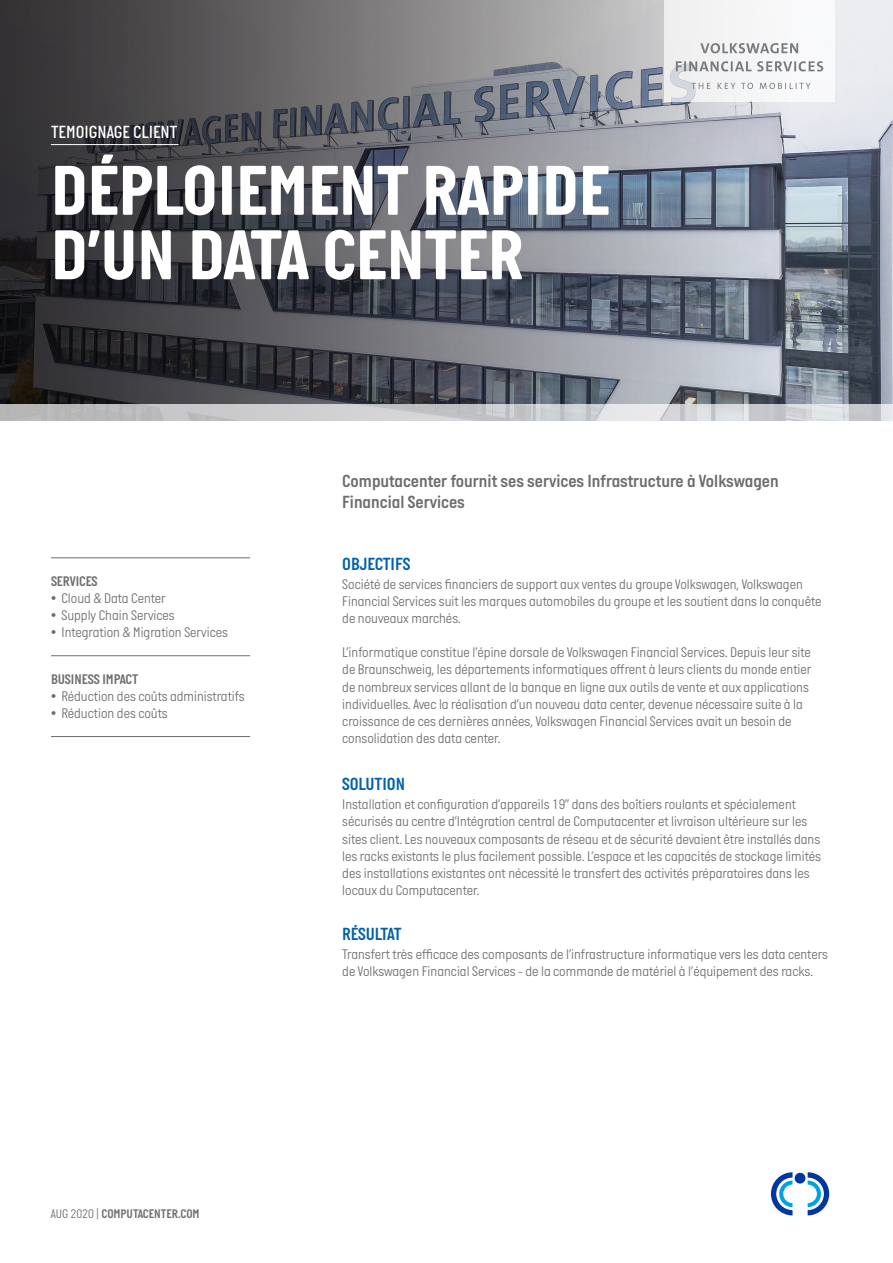
<style>
.page{position:relative;width:893px;height:1263px;background:#fff}
.page>*{position:absolute;margin:0;border:0;box-sizing:border-box;transform-origin:0 0}
.t1{font:700 72px/64.5px "Italian Plate No One";color:#fff}
.Subtitle{font:18px/21.6px "Italian Plate No One D Bd";color:#6c6d70}
.t2{font:18px "Italian Plate No One D Bd";color:#0161aa}
.t3{font:500 18px "Italian Plate No One";color:#fff}
.Body{font:300 14.25px/17.1px "Italian Plate No One";color:#6c6d70}
.t4{font:14.25px "Italian Plate No One D Bd";color:#6c6d70}
.t5{font:12.75px "Italian Plate No One D Bd";color:#6c6d70}
.s1{font-family:"Italian Plate No One";font-weight:300}
</style>
<div class="page">
<img style="left:835px;top:0;width:58px;height:404px">
<svg style="left:771px;top:1172px;width:21px;height:43px"></svg>
<svg style="left:808px;top:1172px;width:21px;height:43px"></svg>
<div style="left:795px;top:1173px;width:10px;height:10px;background:#0036a0;border-radius:50%"></div>
<hr style="left:51px;top:655px;width:199px;height:1px;background:#6c6d70">
<hr style="left:51px;top:736px;width:199px;height:1px;background:#6c6d70">
<hr style="left:51px;top:557px;width:199px;height:1px;background:#6c6d70">
<svg style="left:0;top:0;width:835px;height:404px;background:#63666d"></svg>
<div style="left:664px;top:0;width:171px;height:102px;background:#f5f5f6"></div>
<hr style="left:51px;top:144px;width:128px;height:1px;background:#fff">
<svg style="left:0;top:404px;width:893px;height:17px;background:#cbccce"></svg>
<svg style="left:676px;top:43px;width:147px;height:46px"></svg>
<p class="t3" style="left:51px;top:122px;width:128px">TEMOIGNAGE CLIENT</p>
<p class="t1" style="left:51px;top:158px;width:560px">DÉPLOIEMENT RAPIDE<br>D’UN DATA CENTER</p>
<p class="t4" style="left:51px;top:573px;width:48px">SERVICES</p>
<p class="Body" style="left:51px;top:590px;width:116px">• Cloud &amp; Data Center</p>
<p class="Body" style="left:51px;top:607px;width:125px">• Supply Chain Services</p>
<p class="Body" style="left:51px;top:624px;width:178px">• Integration &amp; Migration Services</p>
<p class="t4" style="left:51px;top:671px;width:89px">BUSINESS IMPACT</p>
<p class="Body" style="left:51px;top:688px;width:195px">• Réduction des coûts administratifs</p>
<p class="Body" style="left:51px;top:705px;width:118px">• Réduction des coûts</p>
<p class="t5" style="left:51px;top:1206px;width:150px"><span class="s1">AUG 2020 |</span> COMPUTACENTER.COM</p>
<p class="Subtitle" style="left:342px;top:470px;width:438px">Computacenter fournit ses services Infrastructure à Volkswagen<br>Financial Services</p>
<p class="t2" style="left:342px;top:554px;width:70px">OBJECTIFS</p>
<p class="Body" style="left:342px;top:576px;width:481px">Société de services financiers de support aux ventes du groupe Volkswagen, Volkswagen<br>Financial Services suit les marques automobiles du groupe et les soutient dans la conquête de nouveaux marchés.</p>
<p class="Body" style="left:342px;top:645px;width:471px">L’informatique constitue l’épine dorsale de Volkswagen Financial Services. Depuis leur site de Braunschweig, les départements informatiques offrent à leurs clients du monde entier de nombreux services allant de la banque en ligne aux outils de vente et aux applications individuelles. Avec la réalisation d’un nouveau data center, devenue nécessaire suite à la croissance de ces dernières années, Volkswagen Financial Services avait un besoin de consolidation des data center.</p>
<p class="t2" style="left:342px;top:774px;width:64px">SOLUTION</p>
<p class="Body" style="left:342px;top:796px;width:480px">Installation et configuration d’appareils 19” dans des boîtiers roulants et spécialement sécurisés au centre d’Intégration central de Computacenter et livraison ultérieure sur les sites client. Les nouveaux composants de réseau et de sécurité devaient être installés dans les racks existants le plus facilement possible. L’espace et les capacités de stockage limités des installations existantes ont nécessité le transfert des activités préparatoires dans les locaux du Computacenter.</p>
<p class="t2" style="left:342px;top:924px;width:61px">RÉSULTAT</p>
<p class="Body" style="left:342px;top:947px;width:487px">Transfert très efficace des composants de l’infrastructure informatique vers les data centers de Volkswagen Financial Services - de la commande de matériel à l’équipement des racks.</p>
</div>
